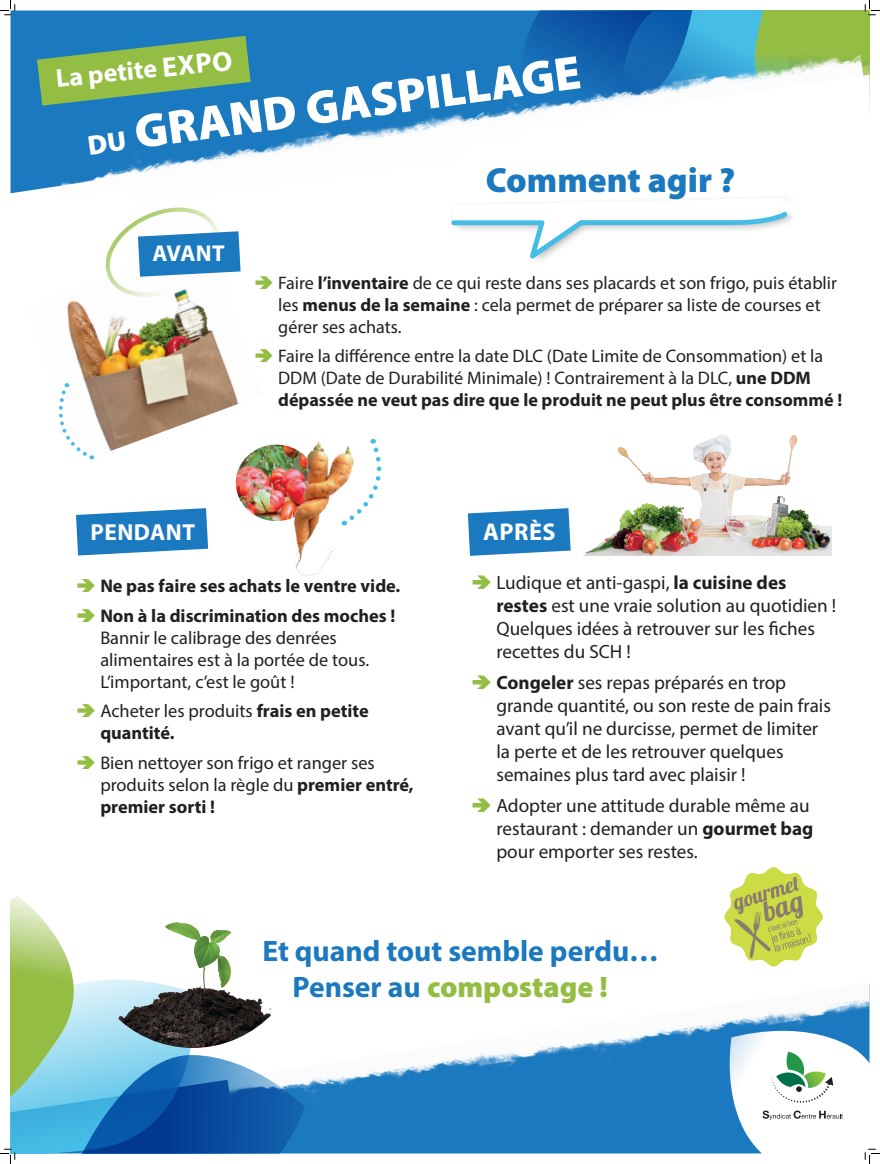
<style>
.page{position:relative;width:880px;height:1164px;background:#fff}
.page>*{position:absolute;margin:0;border:0;box-sizing:border-box;transform-origin:0 0}
.t1{font:900 47.8px "Myriad Pro";color:#fff}
.t2{font:900 35px "Myriad Pro";color:#1b79bf}
.t3{font:700 29.6px/35.5px "Myriad Pro";color:#1b79bf}
.t4{font:700 25.95px "Myriad Pro";color:#fff}
.t5{font:700 24.3px "Myriad Pro";letter-spacing:.02em;color:#fff}
.t6{font:700 23.25px "Myriad Pro";letter-spacing:.02em;color:#fff}
.t7{font:700 23px "Myriad Pro";letter-spacing:-.005em;color:#fff}
.t8{font:19.15px/23px "Myriad Pro";color:#231f20}
.t9{font:18.3px/22px "Myriad Pro";color:#231f20}
.t10{font:700 18.3px/29.8px "Myriad Pro";color:#231f20}
.t11{font:18.1px/21.8px "Myriad Pro";color:#231f20}
.s1{font-size:28.05px}
.s2{font-size:27.5px}
.s3{font-weight:700}
.s4{font-weight:400}
.s5{font-weight:900;color:#94bd43}
</style>
<div class="page">
<div style="left:10px;top:10px;width:439px;height:183px;background:#1b79bf"></div>
<svg style="left:37px;top:36px;width:214px;height:70px;background:#71a966"></svg>
<img style="left:57px;top:97px;width:392px;height:96px">
<div style="left:305px;top:1081px;width:421px;height:72px;background:#1b79bf"></div>
<img style="left:305px;top:1053px;width:339px;height:69px">
<img style="left:516px;top:999px;width:353px;height:82px">
<img style="left:67px;top:301px;width:172px;height:158px">
<svg style="left:105px;top:207px;width:136px;height:94px"></svg>
<svg style="left:59px;top:383px;width:34px;height:77px"></svg>
<svg style="left:76px;top:508px;width:132px;height:47px;background:#3c8cc8"></svg>
<img style="left:231px;top:410px;width:115px;height:166px">
<svg style="left:344px;top:439px;width:38px;height:86px"></svg>
<svg style="left:468px;top:508px;width:103px;height:48px;background:#398ac7"></svg>
<img style="left:724px;top:867px;width:99px;height:100px">
<img style="left:584px;top:434px;width:247px;height:121px">
<svg style="left:0;top:0;width:16px;height:16px"></svg>
<svg style="left:0;top:896px;width:305px;height:267px"></svg>
<svg style="left:449px;top:0;width:431px;height:260px"></svg>
<svg style="left:726px;top:1021px;width:154px;height:142px"></svg>
<h3 class="t4" style="left:54px;top:62px;width:179px;rotate:-6deg">La petite <span class="s1">EXPO</span></h3>
<h1 class="t1" style="left:83px;top:109px;width:499px;rotate:-8deg"><span class="s2">DU</span> GRAND GASPILLAGE</h1>
<h2 class="t2" style="left:486px;top:156px;width:251px">Comment agir ?</h2>
<p class="t7" style="left:152px;top:238px;width:74px">AVANT</p>
<p class="t11" style="left:278px;top:272px;width:560px">Faire <span class="s3">l’inventaire</span> de ce qui reste dans ses placards et son frigo, puis établir les <span class="s3">menus de la semaine</span> : cela permet de préparer sa liste de courses et gérer ses achats.</p>
<p class="t11" style="left:278px;top:345px;width:565px">Faire la différence entre la date DLC (Date Limite de Consommation) et la<br>DDM (Date de Durabilité Minimale) ! Contrairement à la DLC, <span class="s3">une DDM dépassée ne veut pas dire que le produit ne peut plus être consommé !</span></p>
<p class="t6" style="left:91px;top:517px;width:106px">PENDANT</p>
<p class="t10" style="left:100px;top:570px;width:301px">Ne pas faire ses achats le ventre vide.<br>Non à la discrimination des moches !</p>
<p class="t9" style="left:100px;top:626px;width:270px">Bannir le calibrage des denrées alimentaires est à la portée de tous.<br>L’important, c’est le goût !</p>
<p class="t10" style="left:100px;top:699px;width:270px;line-height:22px"><span class="s4">Acheter les produits</span> frais en petite quantité.</p>
<p class="t9" style="left:100px;top:751px;width:315px">Bien nettoyer son frigo et ranger ses produits selon la règle du <span class="s3">premier entré, premier sorti !</span></p>
<p class="t5" style="left:483px;top:516px;width:74px">APRÈS</p>
<p class="t8" style="left:496px;top:571px;width:341px">Ludique et anti-gaspi, <span class="s3">la cuisine des restes</span> est une vraie solution au quotidien !<br>Quelques idées à retrouver sur les fiches recettes du SCH !</p>
<p class="t8" style="left:496px;top:671px;width:336px"><span class="s3">Congeler</span> ses repas préparés en trop grande quantité, ou son reste de pain frais avant qu’il ne durcisse, permet de limiter la perte et de les retrouver quelques semaines plus tard avec plaisir !</p>
<p class="t8" style="left:496px;top:794px;width:318px">Adopter une attitude durable même au restaurant : demander un <span class="s3">gourmet bag </span>pour emporter ses restes.</p>
<h3 class="t3" style="left:293px;top:932px;width:368px;text-indent:-30px">Et quand tout semble perdu…<br>Penser au <span class="s5">compostage !</span></h3>
</div>
